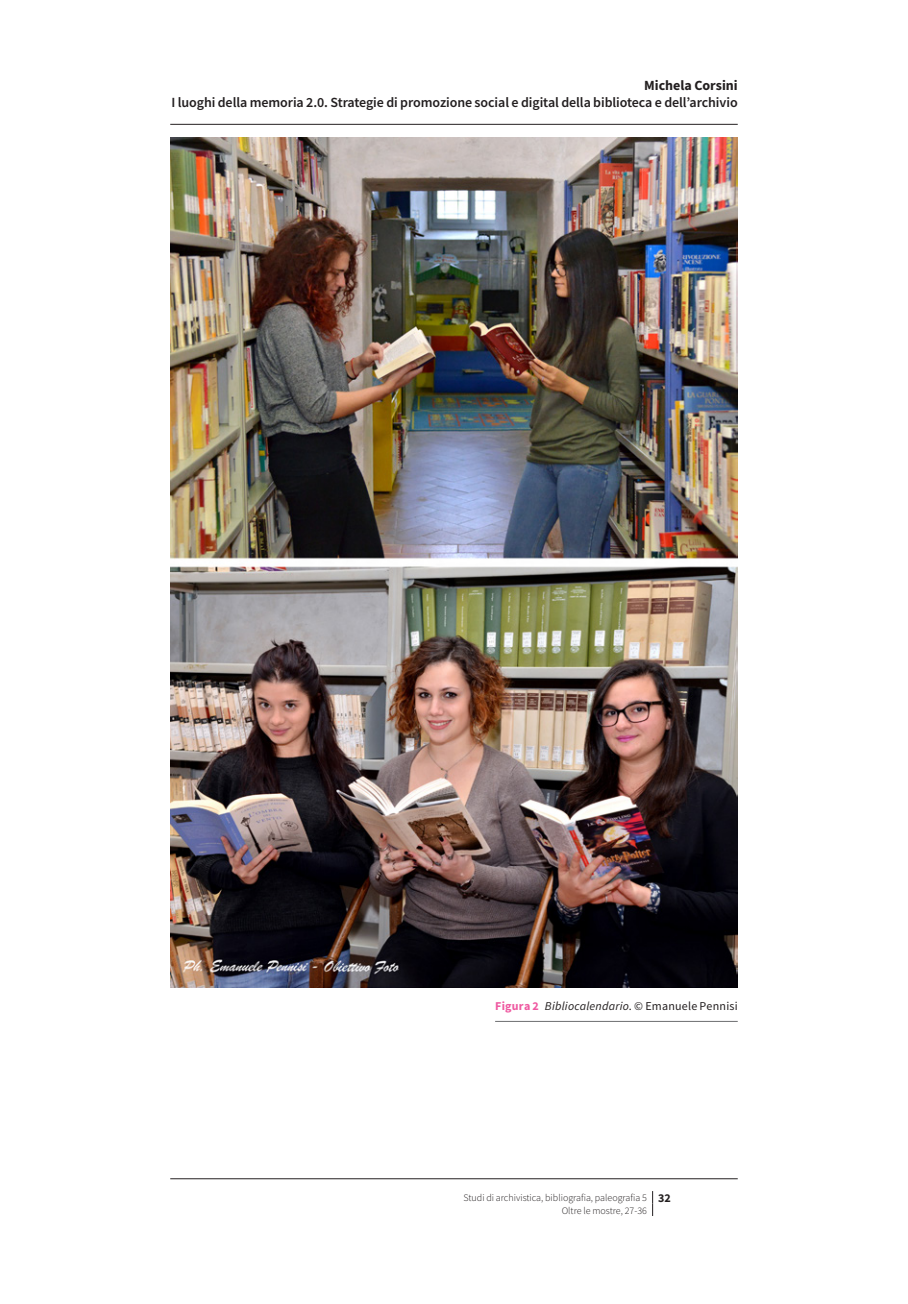
<style>
.page{position:relative;width:908px;height:1304px;background:#fff}
.page>*{position:absolute;margin:0;border:0;box-sizing:border-box;transform-origin:0 0}
.t1{font:600 14px "Source Sans Pro";letter-spacing:-.005em;color:#231f20}
.t2{font:700 14px "Source Sans Pro";color:#231f20}
._055e-ecf-figura-did{font:12px "Source Sans Pro";letter-spacing:.02em;color:#231f20}
.t3{font:300 10px/12.4px "Source Sans Pro";color:#231f20}
.s1{font-weight:700;color:#ef59a1}
.s2{font-style:italic}
.s3{font-weight:700;font-size:12px}
</style>
<div class="page">
<svg style="left:652px;top:1191px;width:1px;height:25px"></svg>
<hr style="left:495px;top:1021px;width:242px;height:1px;background:#6c6d70">
<img style="left:170px;top:138px;width:567px;height:850px">
<hr style="left:170px;top:124px;width:567px;height:1px;background:#231f20">
<hr style="left:170px;top:1178px;width:567px;height:1px;background:#231f20">
<p class="t2" style="left:643px;top:76px;width:95px">Michela Corsini</p>
<p class="t1" style="left:171px;top:94px;width:567px">I luoghi della memoria 2.0. Strategie di promozione social e digital della biblioteca e dell’archivio</p>
<p class="_055e-ecf-figura-did" style="left:495px;top:998px;width:244px"><span class="s1">Figura 2</span> <span class="s2">Bibliocalendario</span>. © Emanuele Pennisi</p>
<p class="t3" style="left:561px;top:1191px;width:111px;text-indent:-98px">Studi di archivistica, bibliografia, paleografia 5 <span class="s3">32<br></span>Oltre le mostre, 27-36</p>
</div>
